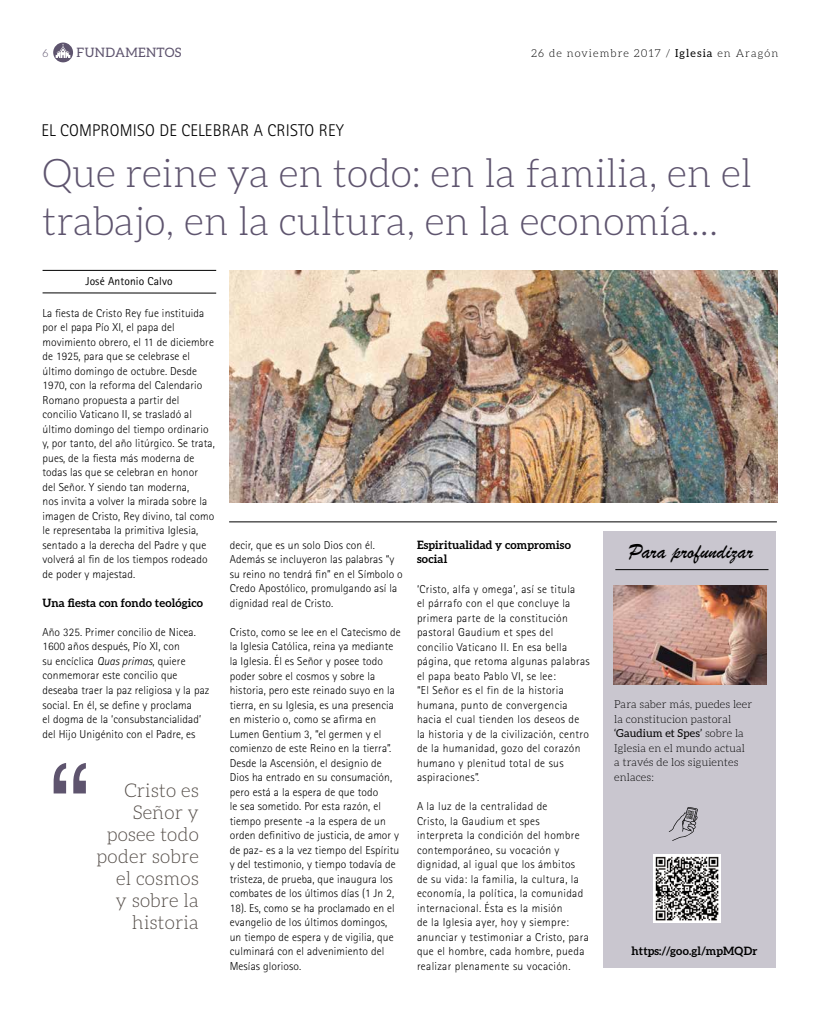
<style>
.page{position:relative;width:820px;height:1021px;background:#fff}
.page>*{position:absolute;margin:0;border:0;box-sizing:border-box;transform-origin:0 0}
.t1{font:120px "Helvetica";color:#5e546e}
.t2{font:300 39.5px/47.4px "Aleo";color:#5e546e}
.t3{font:22px "Brush Script";color:#000}
.t4{font:300 19px/22px "Aleo";letter-spacing:.01em;color:#544d48;text-align:right}
.t5{font:300 17px "Rotis Sans Serif";letter-spacing:.01em;color:#000}
.t6{font:13px "Aleo";letter-spacing:.025em;color:#5e546e}
.t7{font:300 11.5px/14.5px "Rotis Sans Serif";letter-spacing:.01em;color:#000}
.t8{font:300 11.5px/14.5px "Rotis Sans Serif";letter-spacing:.03em;color:#000}
.t9{font:700 11.5px/14.5px "Aleo";letter-spacing:.01em;color:#000}
.t10{font:11.5px "Rotis Sans Serif";letter-spacing:.01em;color:#000}
.t11{font:300 11px/14.5px "Aleo";letter-spacing:.01em;color:#000}
.t12{font:300 11px "Aleo";letter-spacing:.1em;color:#000}
.t13{font:300 11px "Aleo";color:#5e546e}
.s1{font-weight:400}
.s2{font-style:italic}
</style>
<div class="page">
<div style="left:603px;top:531px;width:173px;height:436px;background:#c9c6cf"></div>
<svg style="left:53px;top:43px;width:20px;height:19px"></svg>
<img style="left:229px;top:270px;width:547px;height:232px">
<hr style="left:229px;top:521px;width:547px;height:1px;background:#000">
<hr style="left:615px;top:569px;width:153px;height:1px;background:#000">
<img style="left:613px;top:585px;width:153px;height:99px">
<svg style="left:668px;top:807px;width:29px;height:34px"></svg>
<img style="left:653px;top:854px;width:67px;height:68px">
<hr style="left:43px;top:270px;width:173px;height:1px;background:#000">
<hr style="left:43px;top:292px;width:173px;height:1px;background:#000">
<p class="t13" style="left:43px;top:48px;width:7px">6</p>
<p class="t6" style="left:77px;top:45px;width:106px">FUNDAMENTOS</p>
<p class="t12" style="left:531px;top:47px;width:248px">26 de noviembre 2017 / <span class="s1">Iglesia</span> en Aragón</p>
<h3 class="t5" style="left:41px;top:121px;width:304px">EL COMPROMISO DE CELEBRAR A CRISTO REY</h3>
<h2 class="t2" style="left:42px;top:150px;width:710px">Que reine ya en todo: en la familia, en el trabajo, en la cultura, en la economía...</h2>
<p class="t10" style="left:85px;top:274px;width:89px">José Antonio Calvo</p>
<p class="t7" style="left:42px;top:305px;width:174px">La fiesta de Cristo Rey fue instituida por el papa Pío XI, el papa del movimiento obrero, el 11 de diciembre de 1925, para que se celebrase el último domingo de octubre. Desde 1970, con la reforma del Calendario Romano propuesta a partir del concilio Vaticano II, se trasladó al último domingo del tiempo ordinario y, por tanto, del año litúrgico. Se trata, pues, de la fiesta más moderna de todas las que se celebran en honor<br>del Señor. Y siendo tan moderna,<br>nos invita a volver la mirada sobre la imagen de Cristo, Rey divino, tal como le representaba la primitiva Iglesia, sentado a la derecha del Padre y que volverá al fin de los tiempos rodeado de poder y majestad.</p>
<p class="t9" style="left:42px;top:595px;width:162px">Una fiesta con fondo teológico</p>
<p class="t7" style="left:42px;top:625px;width:168px">Año 325. Primer concilio de Nicea.<br>1600 años después, Pío XI, con<br>su encíclica <span class="s2">Quas primas</span>, quiere conmemorar este concilio que deseaba traer la paz religiosa y la paz social. En él, se define y proclama<br>el dogma de la ‘consubstancialidad’ del Hijo Unigénito con el Padre, es</p>
<h1 class="t1" style="left:49px;top:715px;width:41px">“</h1>
<h3 class="t4" style="left:97px;top:779px;width:103px">Cristo es<br>Señor y posee todo poder sobre el cosmos<br>y sobre la historia</h3>
<p class="t7" style="left:230px;top:538px;width:174px">decir, que es un solo Dios con él.<br>Además se incluyeron las palabras “y su reino no tendrá fin” en el Símbolo o Credo Apostólico, promulgando así la dignidad real de Cristo.</p>
<p class="t7" style="left:230px;top:625px;width:172px">Cristo, como se lee en el Catecismo de la Iglesia Católica, reina ya mediante la Iglesia. Él es Señor y posee todo poder sobre el cosmos y sobre la historia, pero este reinado suyo en la tierra, en su Iglesia, es una presencia en misterio o, como se afirma en Lumen Gentium 3, “el germen y el comienzo de este Reino en la tierra”.<br>Desde la Ascensión, el designio de Dios ha entrado en su consumación, pero está a la espera de que todo<br>le sea sometido. Por esta razón, el tiempo presente -a la espera de un orden definitivo de justicia, de amor y de paz- es a la vez tiempo del Espíritu y del testimonio, y tiempo todavía de tristeza, de prueba, que inaugura los combates de los últimos días (1 Jn 2, 18). Es, como se ha proclamado en el evangelio de los últimos domingos, un tiempo de espera y de vigilia, que culminará con el advenimiento del Mesías glorioso.</p>
<p class="t9" style="left:417px;top:537px;width:155px">Espiritualidad y compromiso social</p>
<p class="t8" style="left:417px;top:581px;width:174px">‘Cristo, alfa y omega’, así se titula<br>el párrafo con el que concluye la primera parte de la constitución pastoral Gaudium et spes del concilio Vaticano II. En esa bella página, que retoma algunas palabras el papa beato Pablo VI, se lee:<br>“El Señor es el fin de la historia humana, punto de convergencia hacia el cual tienden los deseos de la historia y de la civilización, centro de la humanidad, gozo del corazón humano y plenitud total de sus aspiraciones”.</p>
<p class="t8" style="left:417px;top:799px;width:173px">A la luz de la centralidad de<br>Cristo, la Gaudium et spes interpreta la condición del hombre contemporáneo, su vocación y dignidad, al igual que los ámbitos de su vida: la familia, la cultura, la economía, la política, la comunidad internacional. Ésta es la misión<br>de la Iglesia ayer, hoy y siempre: anunciar y testimoniar a Cristo, para que el hombre, cada hombre, pueda realizar plenamente su vocación.</p>
<h3 class="t3" style="left:628px;top:536px;width:126px">Para profundizar</h3>
<p class="t11" style="left:614px;top:697px;width:139px">Para saber más, puedes leer la constitucion pastoral <span class="s1">‘Gaudium et Spes’</span> sobre la<br>Iglesia en el mundo actual a través de los siguientes enlaces:</p>
<p class="t9" style="left:631px;top:943px;width:127px">https://goo.gl/mpMQDr</p>
</div>
